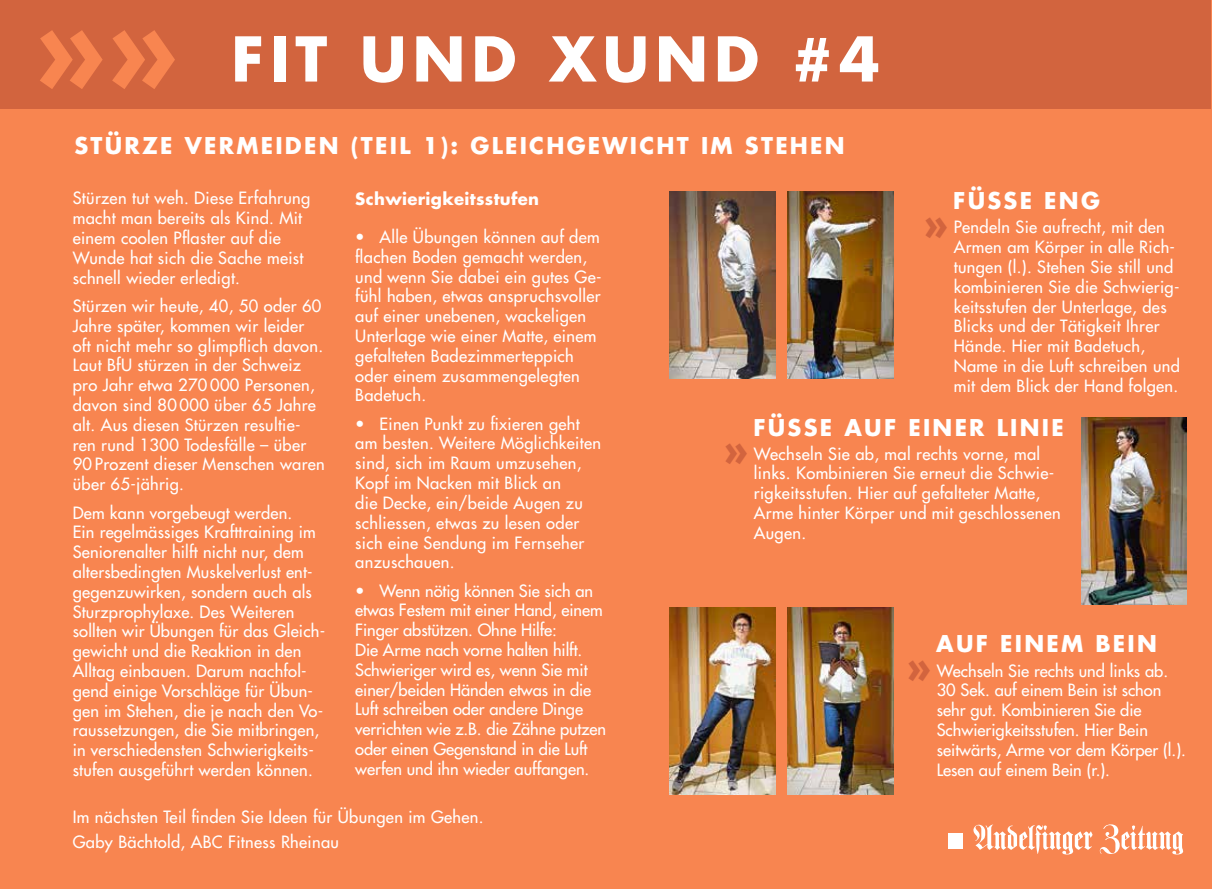
<style>
.page{position:relative;width:1212px;height:889px;background:#f88550}
.page>*{position:absolute;margin:0;border:0;box-sizing:border-box;transform-origin:0 0}
.t1{font:700 60px "Futura";letter-spacing:.1em;color:#fff}
.t2{font:800 45px "Futura";color:#d2643e}
.t3{font:700 22.5px "Futura";letter-spacing:.1em;color:#fff}
.t4{font:16.5px/19.8px "Futura";letter-spacing:.02em;color:#fff}
.t5{font:16.5px/19.8px "Futura";letter-spacing:-.005em;color:#fff}
.t6{font:16.5px/19.8px "Futura";color:#fff}
.t7{font:700 16.5px "Futura";letter-spacing:.02em;color:#fff}
.s1{font-size:120px;color:#f88550}
</style>
<div class="page">
<div style="left:0;top:0;width:1211px;height:109px;background:#d2643e"></div>
<div style="left:948px;top:833px;width:15px;height:15px;background:#fff"></div>
<svg style="left:973px;top:824px;width:210px;height:30px"></svg>
<img style="left:670px;top:191px;width:106px;height:187px">
<img style="left:787px;top:191px;width:106px;height:187px">
<img style="left:1081px;top:417px;width:106px;height:187px">
<img style="left:670px;top:608px;width:106px;height:187px">
<img style="left:787px;top:608px;width:106px;height:187px">
<h1 class="t1" style="left:33px;top:19px;width:848px"><span class="s1">»»</span> FIT UND XUND #4</h1>
<h3 class="t3" style="left:74px;top:131px;width:772px">STÜRZE VERMEIDEN (TEIL 1): GLEICHGEWICHT IM STEHEN</h3>
<p class="t4" style="left:73px;top:188px;width:239px">Stürzen tut weh. Diese Erfahrung macht man bereits als Kind. Mit einem coolen Pflaster auf die<br>Wunde hat sich die Sache meist schnell wieder erledigt.</p>
<p class="t4" style="left:73px;top:296px;width:254px">Stürzen wir heute, 40, 50 oder 60<br>Jahre später, kommen wir leider oft nicht mehr so glimpflich davon.<br>Laut BfU stürzen in der Schweiz pro Jahr etwa 270 000 Personen, davon sind 80 000 über 65 Jahre alt. Aus diesen Stürzen resultie&shy;ren rund 1300 Todesfälle – über<br>90 Prozent dieser Menschen waren über 65-jährig.</p>
<p class="t4" style="left:73px;top:502px;width:254px">Dem kann vorgebeugt werden.<br>Ein regelmässiges Krafttraining im Seniorenalter hilft nicht nur, dem altersbedingten Muskelverlust ent&shy;gegenzuwirken, sondern auch als Sturzprophylaxe. Des Weiteren sollten wir Übungen für das Gleich&shy;gewicht und die Reaktion in den Alltag einbauen. Darum nachfol&shy;gend einige Vorschläge für Übun&shy;gen im Stehen, die je nach den Vo&shy;raussetzungen, die Sie mitbringen, in verschiedensten Schwierigkeits&shy;stufen ausgeführt werden können.</p>
<p class="t7" style="left:355px;top:187px;width:185px">Schwierigkeitsstufen</p>
<p class="t4" style="left:355px;top:227px;width:248px">• Alle Übungen können auf dem flachen Boden gemacht werden, und wenn Sie dabei ein gutes Ge&shy;fühl haben, etwas anspruchsvoller auf einer unebenen, wackeligen<br>Unterlage wie einer Matte, einem gefalteten Badezimmerteppich oder einem zusammengelegten<br>Badetuch.</p>
<p class="t4" style="left:355px;top:414px;width:247px">• Einen Punkt zu fixieren geht am besten. Weitere Möglichkeiten sind, sich im Raum umzusehen,<br>Kopf im Nacken mit Blick an<br>die Decke, ein/beide Augen zu schliessen, etwas zu lesen oder sich eine Sendung im Fernseher anzuschauen.</p>
<p class="t5" style="left:355px;top:580px;width:252px">• Wenn nötig können Sie sich an etwas Festem mit einer Hand, einem<br>Finger abstützen. Ohne Hilfe:<br>Die Arme nach vorne halten hilft.<br>Schwieriger wird es, wenn Sie mit einer/beiden Händen etwas in die<br>Luft schreiben oder andere Dinge verrichten wie z.B. die Zähne putzen oder einen Gegenstand in die Luft werfen und ihn wieder auffangen.</p>
<p class="t4" style="left:73px;top:804px;width:412px;line-height:25px">Im nächsten Teil finden Sie Ideen für Übungen im Gehen.<br>Gaby Bächtold, ABC Fitness Rheinau</p>
<h3 class="t3" style="left:953px;top:186px;width:148px">FÜSSE ENG</h3>
<h2 class="t2" style="left:923px;top:195px;width:27px">»</h2>
<p class="t4" style="left:954px;top:217px;width:228px">Pendeln Sie aufrecht, mit den<br>Armen am Körper in alle Rich&shy;tungen (l.). Stehen Sie still und kombinieren Sie die Schwierig&shy;keitsstufen der Unterlage, des<br>Blicks und der Tätigkeit Ihrer<br>Hände. Hier mit Badetuch,<br>Name in die Luft schreiben und mit dem Blick der Hand folgen.</p>
<h3 class="t3" style="left:753px;top:412px;width:312px">FÜSSE AUF EINER LINIE</h3>
<h2 class="t2" style="left:724px;top:421px;width:27px">»</h2>
<p class="t4" style="left:754px;top:444px;width:308px">Wechseln Sie ab, mal rechts vorne, mal links. Kombinieren Sie erneut die Schwie&shy;rigkeitsstufen. Hier auf gefalteter Matte, Arme hinter Körper und mit geschlossenen Augen.</p>
<h3 class="t3" style="left:936px;top:629px;width:222px">AUF EINEM BEIN</h3>
<h2 class="t2" style="left:906px;top:638px;width:27px">»</h2>
<p class="t6" style="left:937px;top:660px;width:251px">Wechseln Sie rechts und links ab.<br>30 Sek. auf einem Bein ist schon sehr gut. Kombinieren Sie die<br>Schwierigkeitsstufen. Hier Bein seitwärts, Arme vor dem Körper (l.).<br>Lesen auf einem Bein (r.).</p>
</div>
